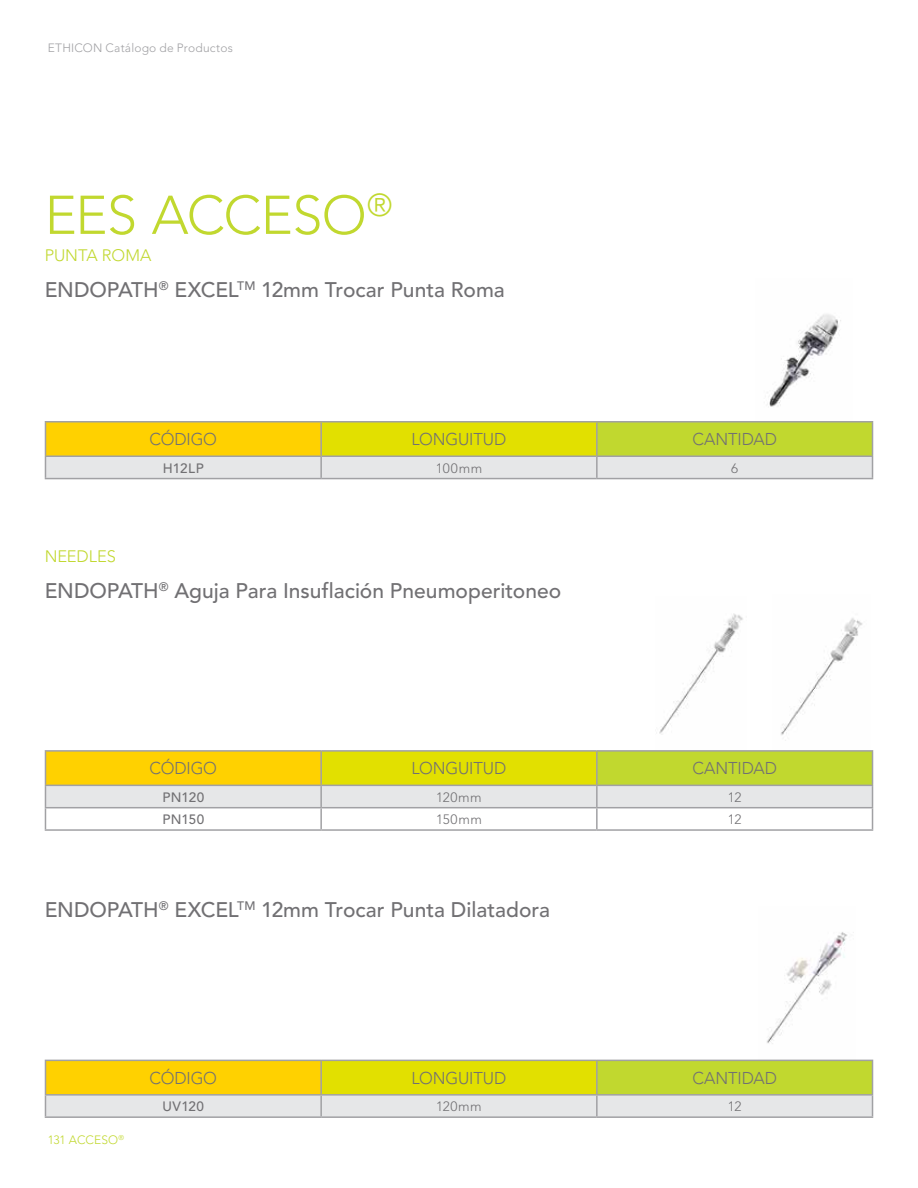
<style>
.page{position:relative;width:918px;height:1188px;background:#fff}
.page>*{position:absolute;margin:0;border:0;box-sizing:border-box;transform-origin:0 0}
.t1{font:300 54px "Avenir";letter-spacing:-.015em;color:#c1d82f}
.t2{font:500 21px "Avenir";color:#717073}
.t3{font:300 16.95px "Avenir";letter-spacing:-.005em;color:#717073}
.t4{font:300 16.5px "Avenir";letter-spacing:-.005em;color:#c1d82f}
.t5{font:300 13.5px "Avenir";letter-spacing:.035em;color:#717073}
.t6{font:500 13.5px "Avenir";letter-spacing:.02em;color:#717073}
.t7{font:300 12px "Avenir";letter-spacing:.015em;color:#a1a1a4}
.t8{font:300 12px "Avenir";color:#c1d82f}
</style>
<div class="page">
<img style="left:758px;top:932px;width:97px;height:128px">
<img style="left:767px;top:314px;width:74px;height:93px">
<div style="left:45px;top:422px;width:276px;height:34px;background:#ffd100"></div>
<div style="left:321px;top:422px;width:276px;height:34px;background:#e2e000"></div>
<div style="left:597px;top:422px;width:276px;height:34px;background:#c1d82f"></div>
<hr style="left:45px;top:421px;width:276px;height:2px;background:#a1a1a4">
<hr style="left:45px;top:423px;width:1px;height:32px;background:#a1a1a4">
<hr style="left:321px;top:421px;width:276px;height:2px;background:#a1a1a4">
<hr style="left:320px;top:423px;width:2px;height:32px;background:#a1a1a4">
<hr style="left:597px;top:421px;width:276px;height:2px;background:#a1a1a4">
<hr style="left:596px;top:423px;width:2px;height:32px;background:#a1a1a4">
<hr style="left:872px;top:423px;width:1px;height:32px;background:#a1a1a4">
<hr style="left:45px;top:455px;width:276px;height:2px;background:#a1a1a4">
<hr style="left:321px;top:455px;width:276px;height:2px;background:#a1a1a4">
<hr style="left:597px;top:455px;width:276px;height:2px;background:#a1a1a4">
<div style="left:45px;top:457px;width:828px;height:21px;background:#e6e7e8"></div>
<hr style="left:45px;top:478px;width:276px;height:1px;background:#a1a1a4">
<hr style="left:321px;top:478px;width:276px;height:1px;background:#a1a1a4">
<hr style="left:597px;top:478px;width:276px;height:1px;background:#a1a1a4">
<div style="left:45px;top:1060px;width:276px;height:35px;background:#ffd100"></div>
<div style="left:321px;top:1060px;width:276px;height:35px;background:#e2e000"></div>
<div style="left:597px;top:1060px;width:276px;height:35px;background:#c1d82f"></div>
<hr style="left:45px;top:1060px;width:276px;height:1px;background:#a1a1a4">
<hr style="left:45px;top:1061px;width:1px;height:33px;background:#a1a1a4">
<hr style="left:321px;top:1060px;width:276px;height:1px;background:#a1a1a4">
<hr style="left:320px;top:1061px;width:2px;height:33px;background:#a1a1a4">
<hr style="left:597px;top:1060px;width:276px;height:1px;background:#a1a1a4">
<hr style="left:596px;top:1061px;width:2px;height:33px;background:#a1a1a4">
<hr style="left:872px;top:1061px;width:1px;height:33px;background:#a1a1a4">
<hr style="left:45px;top:1094px;width:276px;height:2px;background:#a1a1a4">
<hr style="left:321px;top:1094px;width:276px;height:2px;background:#a1a1a4">
<hr style="left:597px;top:1094px;width:276px;height:2px;background:#a1a1a4">
<div style="left:45px;top:1095px;width:828px;height:21px;background:#e6e7e8"></div>
<hr style="left:45px;top:1116px;width:276px;height:2px;background:#a1a1a4">
<hr style="left:321px;top:1116px;width:276px;height:2px;background:#a1a1a4">
<hr style="left:597px;top:1116px;width:276px;height:2px;background:#a1a1a4">
<img style="left:781px;top:618px;width:82px;height:123px">
<img style="left:659px;top:613px;width:84px;height:121px">
<div style="left:45px;top:751px;width:276px;height:34px;background:#ffd100"></div>
<div style="left:321px;top:751px;width:276px;height:34px;background:#e2e000"></div>
<div style="left:597px;top:751px;width:276px;height:34px;background:#c1d82f"></div>
<hr style="left:45px;top:750px;width:276px;height:2px;background:#a1a1a4">
<hr style="left:45px;top:752px;width:1px;height:33px;background:#a1a1a4">
<hr style="left:321px;top:750px;width:276px;height:2px;background:#a1a1a4">
<hr style="left:320px;top:752px;width:2px;height:33px;background:#a1a1a4">
<hr style="left:597px;top:750px;width:276px;height:2px;background:#a1a1a4">
<hr style="left:596px;top:752px;width:2px;height:33px;background:#a1a1a4">
<hr style="left:872px;top:752px;width:1px;height:33px;background:#a1a1a4">
<svg style="left:45px;top:785px;width:828px;height:44px"></svg>
<hr style="left:45px;top:829px;width:276px;height:2px;background:#a1a1a4">
<hr style="left:321px;top:829px;width:276px;height:2px;background:#a1a1a4">
<hr style="left:597px;top:829px;width:276px;height:2px;background:#a1a1a4">
<p class="t7" style="left:48px;top:41px;width:186px">ETHICON Catálogo de Productos</p>
<h1 class="t1" style="left:45px;top:184px;width:349px">EES ACCESO<sup>®</sup></h1>
<p class="t4" style="left:45px;top:246px;width:108px">PUNTA ROMA</p>
<p class="t2" style="left:45px;top:278px;width:462px">ENDOPATH<sup>®</sup> EXCEL<sup>TM</sup> 12mm Trocar Punta Roma</p>
<p class="t4" style="left:45px;top:547px;width:73px">NEEDLES</p>
<p class="t3" style="left:150px;top:429px;width:69px">CÓDIGO</p>
<p class="t3" style="left:412px;top:429px;width:96px">LONGUITUD</p>
<p class="t3" style="left:692px;top:429px;width:86px">CANTIDAD</p>
<p class="t6" style="left:163px;top:460px;width:42px">H12LP</p>
<p class="t5" style="left:436px;top:460px;width:48px">100mm</p>
<p class="t5" style="left:731px;top:460px;width:9px">6</p>
<p class="t2" style="left:45px;top:579px;width:518px">ENDOPATH<sup>®</sup> Aguja Para Insuflación Pneumoperitoneo</p>
<p class="t3" style="left:150px;top:759px;width:69px">CÓDIGO</p>
<p class="t3" style="left:412px;top:759px;width:96px">LONGUITUD</p>
<p class="t3" style="left:692px;top:759px;width:86px">CANTIDAD</p>
<p class="t6" style="left:162px;top:789px;width:43px">PN120</p>
<p class="t5" style="left:436px;top:789px;width:47px">120mm</p>
<p class="t5" style="left:728px;top:789px;width:15px">12</p>
<p class="t6" style="left:162px;top:812px;width:43px">PN150</p>
<p class="t5" style="left:436px;top:811px;width:47px">150mm</p>
<p class="t5" style="left:728px;top:811px;width:15px">12</p>
<p class="t2" style="left:45px;top:898px;width:507px">ENDOPATH<sup>®</sup> EXCEL<sup>TM</sup> 12mm Trocar Punta Dilatadora</p>
<p class="t8" style="left:48px;top:1133px;width:78px">131 ACCESO<sup>®</sup></p>
<p class="t3" style="left:150px;top:1068px;width:69px">CÓDIGO</p>
<p class="t3" style="left:412px;top:1068px;width:96px">LONGUITUD</p>
<p class="t3" style="left:692px;top:1068px;width:86px">CANTIDAD</p>
<p class="t6" style="left:162px;top:1099px;width:43px">UV120</p>
<p class="t5" style="left:436px;top:1099px;width:47px">120mm</p>
<p class="t5" style="left:728px;top:1099px;width:15px">12</p>
</div>
